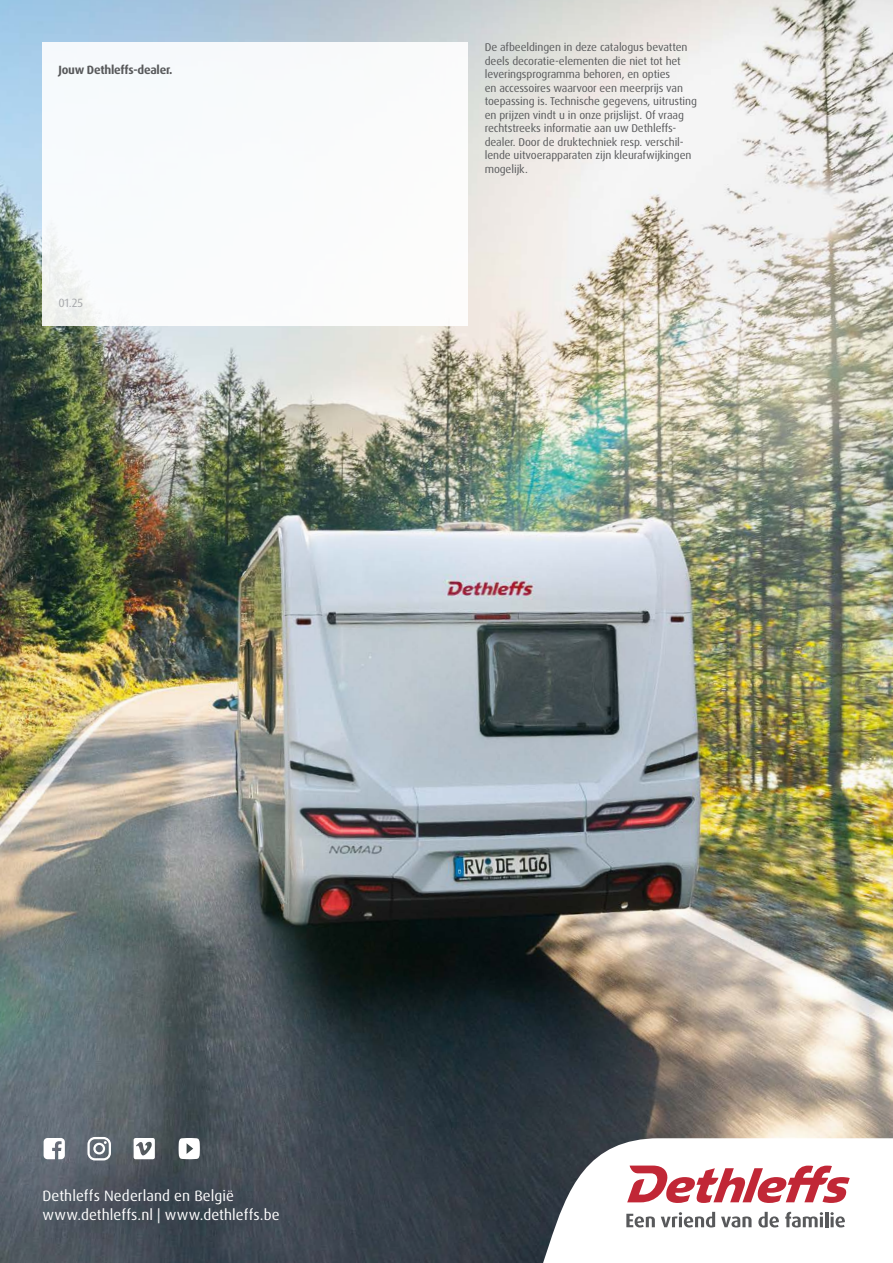
<style>
.page{position:relative;width:893px;height:1263px;background:#fff}
.page>*{position:absolute;margin:0;border:0;box-sizing:border-box;transform-origin:0 0}
.t1{font:15px/19.5px "Dax Pro";letter-spacing:.005em;color:#fff}
.t2{font:700 12px "Dax Pro";letter-spacing:-.02em;color:#58595b}
.t3{font:12px "Dax Pro";color:#a7a9ac}
.t4{font:11.25px/13.5px "Dax Pro";letter-spacing:-.01em;color:#58595b}
</style>
<div class="page">
<img style="left:0;top:0;width:893px;height:1263px">
<svg style="left:44px;top:1138px;width:21px;height:21px"></svg>
<svg style="left:134px;top:1138px;width:21px;height:21px"></svg>
<svg style="left:179px;top:1138px;width:21px;height:21px"></svg>
<div style="left:87px;top:1137px;width:24px;height:23px;border:2px solid #fff;border-radius:6px"></div>
<div style="left:93px;top:1143px;width:12px;height:11px;border:2px solid #fff;border-radius:50%"></div>
<div style="left:43px;top:43px;width:425px;height:283px;background:#fff"></div>
<svg style="left:538px;top:1138px;width:355px;height:125px"></svg>
<p class="t2" style="left:59px;top:62px;width:116px">Jouw Dethleffs-dealer.</p>
<p class="t3" style="left:59px;top:295px;width:26px">01.25</p>
<p class="t4" style="left:485px;top:41px;width:214px">De afbeeldingen in deze catalogus bevatten deels decoratie-elementen die niet tot het leveringsprogramma behoren, en opties<br>en accessoires waarvoor een meerprijs van toepassing is. Technische gegevens, uitrusting en prijzen vindt u in onze prijslijst. Of vraag rechtstreeks informatie aan uw Dethleffs&shy;dealer. Door de druktechniek resp. verschil&shy;lende uitvoerapparaten zijn kleurafwijkingen mogelijk.</p>
<h1 class="t1" style="left:43px;top:1186px;width:239px">Dethleffs Nederland en België www.dethleffs.nl | www.dethleffs.be</h1>
</div>
